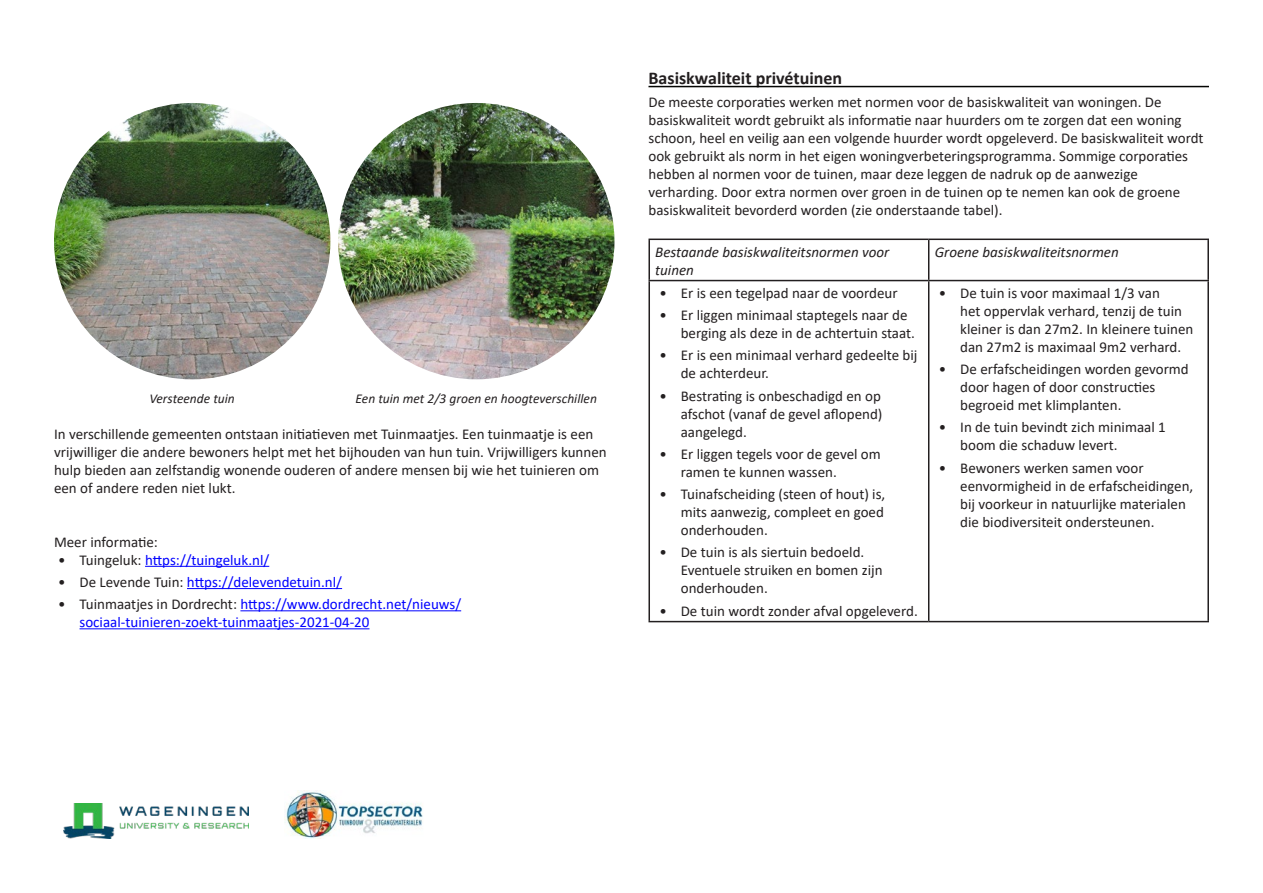
<style>
.page{position:relative;width:1263px;height:893px;background:#fff}
.page>*{position:absolute;margin:0;border:0;box-sizing:border-box;transform-origin:0 0}
.t1{font:700 18px "Calibri";color:#231f20}
.t2{font:15px/18px "Calibri";color:#231f20}
.t3{font:15px/18px "Calibri";color:#00f}
.t4{font:italic 15px/18px "Calibri";color:#231f20}
.t5{font:italic 13.5px "Calibri";color:#231f20}
.s1{color:#231f20}
</style>
<div class="page">
<img style="left:285px;top:790px;width:138px;height:49px">
<hr style="left:145px;top:566px;width:124px;height:1px;background:#00f">
<hr style="left:187px;top:588px;width:155px;height:1px;background:#00f">
<hr style="left:240px;top:610px;width:221px;height:1px;background:#00f">
<hr style="left:80px;top:628px;width:289px;height:1px;background:#00f">
<hr style="left:648px;top:239px;width:281px;height:1px;background:#231f20">
<hr style="left:648px;top:240px;width:2px;height:40px;background:#231f20">
<hr style="left:929px;top:239px;width:280px;height:1px;background:#231f20">
<hr style="left:928px;top:240px;width:1px;height:40px;background:#231f20">
<hr style="left:1207px;top:240px;width:2px;height:40px;background:#231f20">
<hr style="left:648px;top:280px;width:281px;height:1px;background:#231f20">
<hr style="left:648px;top:281px;width:2px;height:340px;background:#231f20">
<hr style="left:929px;top:280px;width:280px;height:1px;background:#231f20">
<hr style="left:928px;top:281px;width:1px;height:340px;background:#231f20">
<hr style="left:1207px;top:281px;width:2px;height:340px;background:#231f20">
<hr style="left:648px;top:621px;width:281px;height:1px;background:#231f20">
<hr style="left:929px;top:621px;width:280px;height:1px;background:#231f20">
<hr style="left:648px;top:86px;width:561px;height:1px;background:#040503">
<img style="left:338px;top:103px;width:276px;height:276px;border-radius:138px">
<img style="left:54px;top:103px;width:276px;height:276px;border-radius:138px">
<img style="left:64px;top:804px;width:185px;height:35px">
<p class="t5" style="left:150px;top:389px;width:87px">Versteende tuin</p>
<p class="t5" style="left:356px;top:389px;width:243px">Een tuin met 2/3 groen en hoogteverschillen</p>
<p class="t2" style="left:54px;top:424px;width:554px">In verschillende gemeenten ontstaan initiatieven met Tuinmaatjes. Een tuinmaatje is een vrijwilliger die andere bewoners helpt met het bijhouden van hun tuin. Vrijwilligers kunnen hulp bieden aan zelfstandig wonende ouderen of andere mensen bij wie het tuinieren om een of andere reden niet lukt.</p>
<p class="t2" style="left:54px;top:532px;width:105px">Meer informatie:</p>
<p class="t3" style="left:58px;top:550px;width:212px"><span class="s1">• Tuingeluk:</span> https://tuingeluk.nl/</p>
<p class="t3" style="left:58px;top:572px;width:285px"><span class="s1">• De Levende Tuin:</span> https://delevendetuin.nl/</p>
<p class="t3" style="left:80px;top:595px;width:383px;text-indent:-21px"><span class="s1">• Tuinmaatjes in Dordrecht:</span> https://www.dordrecht.net/nieuws/ sociaal-tuinieren-zoekt-tuinmaatjes-2021-04-20</p>
<p class="t1" style="left:648px;top:66px;width:195px">Basiskwaliteit privétuinen</p>
<p class="t2" style="left:648px;top:92px;width:557px">De meeste corporaties werken met normen voor de basiskwaliteit van woningen. De basiskwaliteit wordt gebruikt als informatie naar huurders om te zorgen dat een woning schoon, heel en veilig aan een volgende huurder wordt opgeleverd. De basiskwaliteit wordt ook gebruikt als norm in het eigen woningverbeteringsprogramma. Sommige corporaties hebben al normen voor de tuinen, maar deze leggen de nadruk op de aanwezige verharding. Door extra normen over groen in de tuinen op te nemen kan ook de groene basiskwaliteit bevorderd worden (zie onderstaande tabel).</p>
<p class="t4" style="left:655px;top:242px;width:236px">Bestaande basiskwaliteitsnormen voor tuinen</p>
<p class="t4" style="left:935px;top:242px;width:186px">Groene basiskwaliteitsnormen</p>
<p class="t2" style="left:659px;top:283px;width:240px">• Er is een tegelpad naar de voordeur</p>
<p class="t2" style="left:681px;top:306px;width:236px;text-indent:-21px">• Er liggen minimaal staptegels naar de berging als deze in de achtertuin staat.</p>
<p class="t2" style="left:681px;top:346px;width:238px;text-indent:-21px">• Er is een minimaal verhard gedeelte bij de achterdeur.</p>
<p class="t2" style="left:681px;top:386px;width:203px;text-align:justify;text-indent:-21px">• Bestrating is onbeschadigd en op afschot (vanaf de gevel aflopend) aangelegd.</p>
<p class="t2" style="left:681px;top:444px;width:202px;text-indent:-21px">• Er liggen tegels voor de gevel om ramen te kunnen wassen.</p>
<p class="t2" style="left:681px;top:485px;width:206px;text-align:justify;text-indent:-21px">• Tuinafscheiding (steen of hout) is, mits aanwezig, compleet en goed onderhouden.</p>
<p class="t2" style="left:681px;top:543px;width:203px;text-indent:-21px">• De tuin is als siertuin bedoeld.<br>Eventuele struiken en bomen zijn onderhouden.</p>
<p class="t2" style="left:659px;top:601px;width:260px">• De tuin wordt zonder afval opgeleverd.</p>
<p class="t2" style="left:960px;top:283px;width:235px;text-indent:-21px">• De tuin is voor maximaal 1/3 van<br>het oppervlak verhard, tenzij de tuin kleiner is dan 27m2. In kleinere tuinen dan 27m2 is maximaal 9m2 verhard.</p>
<p class="t2" style="left:960px;top:360px;width:230px;text-indent:-21px">• De erfafscheidingen worden gevormd door hagen of door constructies begroeid met klimplanten.</p>
<p class="t2" style="left:960px;top:418px;width:207px;text-indent:-21px">• In de tuin bevindt zich minimaal 1 boom die schaduw levert.</p>
<p class="t2" style="left:960px;top:458px;width:235px;text-indent:-21px">• Bewoners werken samen voor eenvormigheid in de erfafscheidingen, bij voorkeur in natuurlijke materialen die biodiversiteit ondersteunen.</p>
</div>
